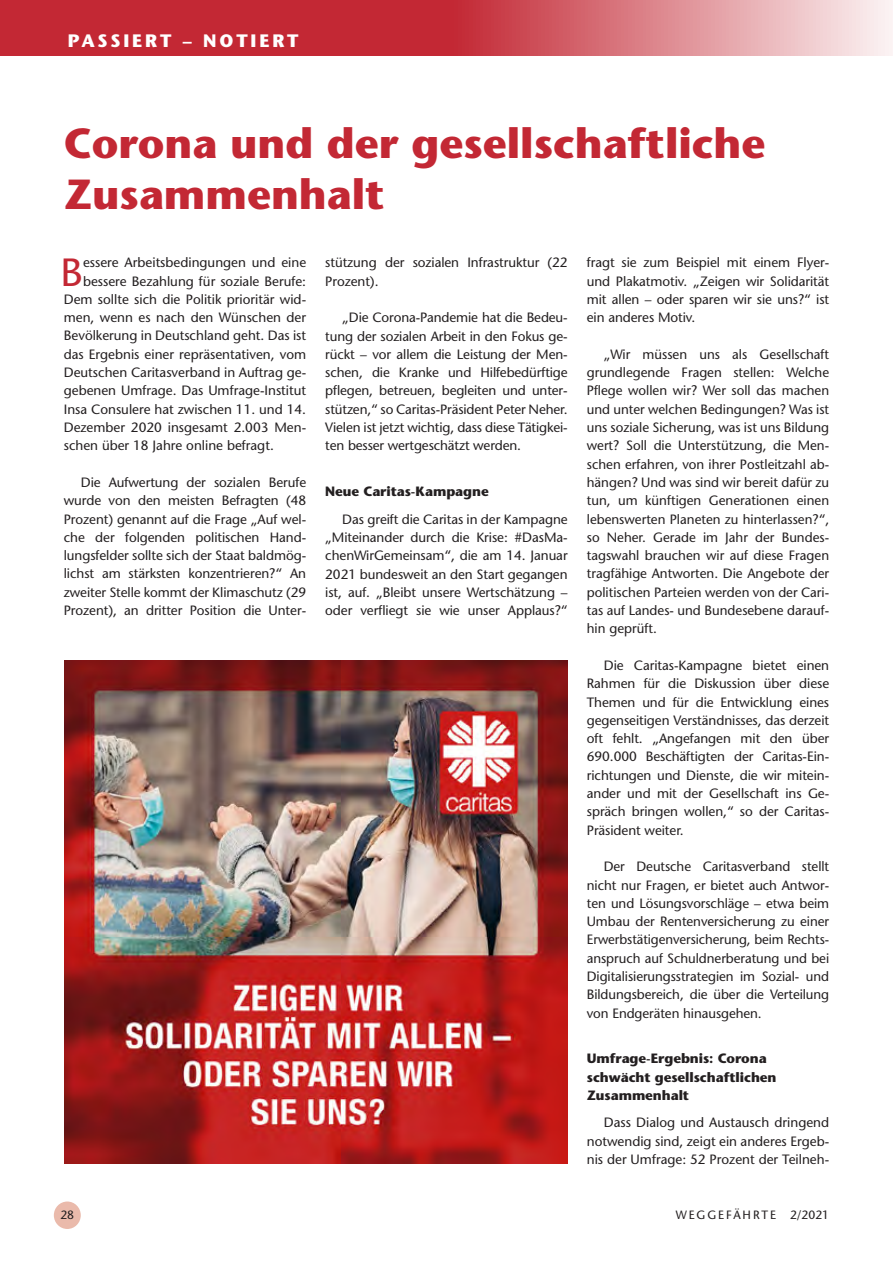
<style>
.page{position:relative;width:893px;height:1263px;background:#fff}
.page>*{position:absolute;margin:0;border:0;box-sizing:border-box;transform-origin:0 0}
._01_Headline{font:700 42px/50.4px "ITC Stone Sans Pro";color:#c32834}
._02_Grundschrift_Ini{font:500 39.3px "Stone Sans Std";color:#c32834}
.t1{font:700 18px "ITC Stone Sans Pro";letter-spacing:.16em;color:#fff}
._03_Grundschrift_Ein{font:500 13.5px/18.3px "Stone Sans Std";letter-spacing:-.005em;color:#231f20;text-align:justify}
._02_Grundschrift_Ini-2{font:500 13.5px "Stone Sans Std";color:#231f20}
._08_Zwischentitel_sc{font:700 13.5px/18.3px "ITC Stone Sans Pro";letter-spacing:-.005em;color:#231f20}
.t2{font:500 12px "Stone Sans Std";letter-spacing:.16em;color:#231f20}
</style>
<div class="page">
<svg style="left:0;top:0;width:893px;height:56px;background:#d05a63"></svg>
<div style="left:54px;top:1201px;width:27px;height:28px;background:#eabaab;border-radius:50%"></div>
<img style="left:64px;top:661px;width:504px;height:503px">
<h3 class="t1" style="left:68px;top:30px;width:232px">PASSIERT – NOTIERT</h3>
<p class="_01_Headline" style="left:64px;top:119px;width:703px">Corona und der gesellschaftliche<br>Zusammenhalt</p>
<p class="_02_Grundschrift_Ini" style="left:60px;top:248px;width:24px">B</p>
<p class="_02_Grundschrift_Ini-2" style="left:83px;top:254px;width:225px">essere Arbeitsbedingungen und eine</p>
<p class="_02_Grundschrift_Ini-2" style="left:83px;top:273px;width:225px">bessere Bezahlung für soziale Berufe:</p>
<p class="_02_Grundschrift_Ini-2" style="left:64px;top:291px;width:244px">Dem sollte sich die Politik prioritär wid-</p>
<p class="_02_Grundschrift_Ini-2" style="left:64px;top:309px;width:244px">men, wenn es nach den Wünschen der</p>
<p class="_02_Grundschrift_Ini-2" style="left:64px;top:328px;width:244px">Bevölkerung in Deutschland geht. Das ist</p>
<p class="_02_Grundschrift_Ini-2" style="left:64px;top:346px;width:244px">das Ergebnis einer repräsentativen, vom</p>
<p class="_02_Grundschrift_Ini-2" style="left:64px;top:364px;width:244px">Deutschen Caritasverband in Auftrag ge-</p>
<p class="_02_Grundschrift_Ini-2" style="left:64px;top:383px;width:244px">gebenen Umfrage. Das Umfrage-Institut</p>
<p class="_02_Grundschrift_Ini-2" style="left:64px;top:401px;width:244px">Insa Consulere hat zwischen 11. und 14.</p>
<p class="_02_Grundschrift_Ini-2" style="left:64px;top:419px;width:244px">Dezember 2020 insgesamt 2.003 Men-</p>
<p class="_02_Grundschrift_Ini-2" style="left:64px;top:438px;width:212px">schen über 18 Jahre online befragt.</p>
<p class="_03_Grundschrift_Ein" style="left:64px;top:473px;width:244px;text-indent:17px">Die Aufwertung der sozialen Berufe wurde von den meisten Befragten (48<br>Prozent) genannt auf die Frage „Auf wel&shy;che der folgenden politischen Hand&shy;lungsfelder sollte sich der Staat baldmög&shy;lichst am stärksten konzentrieren?“ An zweiter Stelle kommt der Klimaschutz (29<br>Prozent), an dritter Position die Unter-</p>
<p class="_03_Grundschrift_Ein" style="left:325px;top:253px;width:244px">stützung der sozialen Infrastruktur (22<br>Prozent).</p>
<p class="_03_Grundschrift_Ein" style="left:325px;top:308px;width:244px;text-indent:17px">„Die Corona-Pandemie hat die Bedeu&shy;tung der sozialen Arbeit in den Fokus ge&shy;rückt – vor allem die Leistung der Men&shy;schen, die Kranke und Hilfebedürftige pflegen, betreuen, begleiten und unter&shy;stützen,“ so Caritas-Präsident Peter Neher.<br>Vielen ist jetzt wichtig, dass diese Tätigkei&shy;ten besser wertgeschätzt werden.</p>
<p class="_08_Zwischentitel_sc" style="left:325px;top:482px;width:165px">Neue Caritas-Kampagne</p>
<p class="_03_Grundschrift_Ein" style="left:325px;top:510px;width:244px;text-indent:17px">Das greift die Caritas in der Kampagne „Miteinander durch die Krise: #DasMa&shy;chenWirGemeinsam“, die am 14. Januar 2021 bundesweit an den Start gegangen ist, auf. „Bleibt unsere Wertschätzung – oder verfliegt sie wie unser Applaus?“</p>
<p class="_03_Grundschrift_Ein" style="left:587px;top:253px;width:244px">fragt sie zum Beispiel mit einem Flyer&shy;und Plakatmotiv. „Zeigen wir Solidarität mit allen – oder sparen wir sie uns?“ ist ein anderes Motiv.</p>
<p class="_03_Grundschrift_Ein" style="left:587px;top:345px;width:244px;text-indent:17px">„Wir müssen uns als Gesellschaft grundlegende Fragen stellen: Welche Pflege wollen wir? Wer soll das machen und unter welchen Bedingungen? Was ist uns soziale Sicherung, was ist uns Bildung wert? Soll die Unterstützung, die Men&shy;schen erfahren, von ihrer Postleitzahl ab&shy;hängen? Und was sind wir bereit dafür zu tun, um künftigen Generationen einen lebenswerten Planeten zu hinterlassen?“, so Neher. Gerade im Jahr der Bundes&shy;tagswahl brauchen wir auf diese Fragen tragfähige Antworten. Die Angebote der politischen Parteien werden von der Cari&shy;tas auf Landes- und Bundesebene darauf&shy;hin geprüft.</p>
<p class="_03_Grundschrift_Ein" style="left:587px;top:656px;width:244px;text-indent:17px">Die Caritas-Kampagne bietet einen Rahmen für die Diskussion über diese Themen und für die Entwicklung eines gegenseitigen Verständnisses, das derzeit oft fehlt. „Angefangen mit den über 690.000 Beschäftigten der Caritas-Ein&shy;richtungen und Dienste, die wir mitein&shy;ander und mit der Gesellschaft ins Ge&shy;spräch bringen wollen,“ so der Caritas-Präsident weiter.</p>
<p class="_03_Grundschrift_Ein" style="left:587px;top:857px;width:244px;text-indent:17px">Der Deutsche Caritasverband stellt nicht nur Fragen, er bietet auch Antwor&shy;ten und Lösungsvorschläge – etwa beim Umbau der Rentenversicherung zu einer Erwerbstätigenversicherung, beim Rechts&shy;anspruch auf Schuldnerberatung und bei Digitalisierungsstrategien im Sozial- und Bildungsbereich, die über die Verteilung von Endgeräten hinausgehen.</p>
<p class="_08_Zwischentitel_sc" style="left:587px;top:1049px;width:191px">Umfrage-Ergebnis: Corona schwächt gesellschaftlichen<br>Zusammenhalt</p>
<p class="_03_Grundschrift_Ein" style="left:587px;top:1114px;width:244px;text-indent:17px">Dass Dialog und Austausch dringend notwendig sind, zeigt ein anderes Ergeb&shy;nis der Umfrage: 52 Prozent der Teilneh-</p>
<p class="t2" style="left:60px;top:1207px;width:15px">28</p>
<p class="t2" style="left:676px;top:1207px;width:155px">WEGGEFÄHRTE 2/2021</p>
</div>
